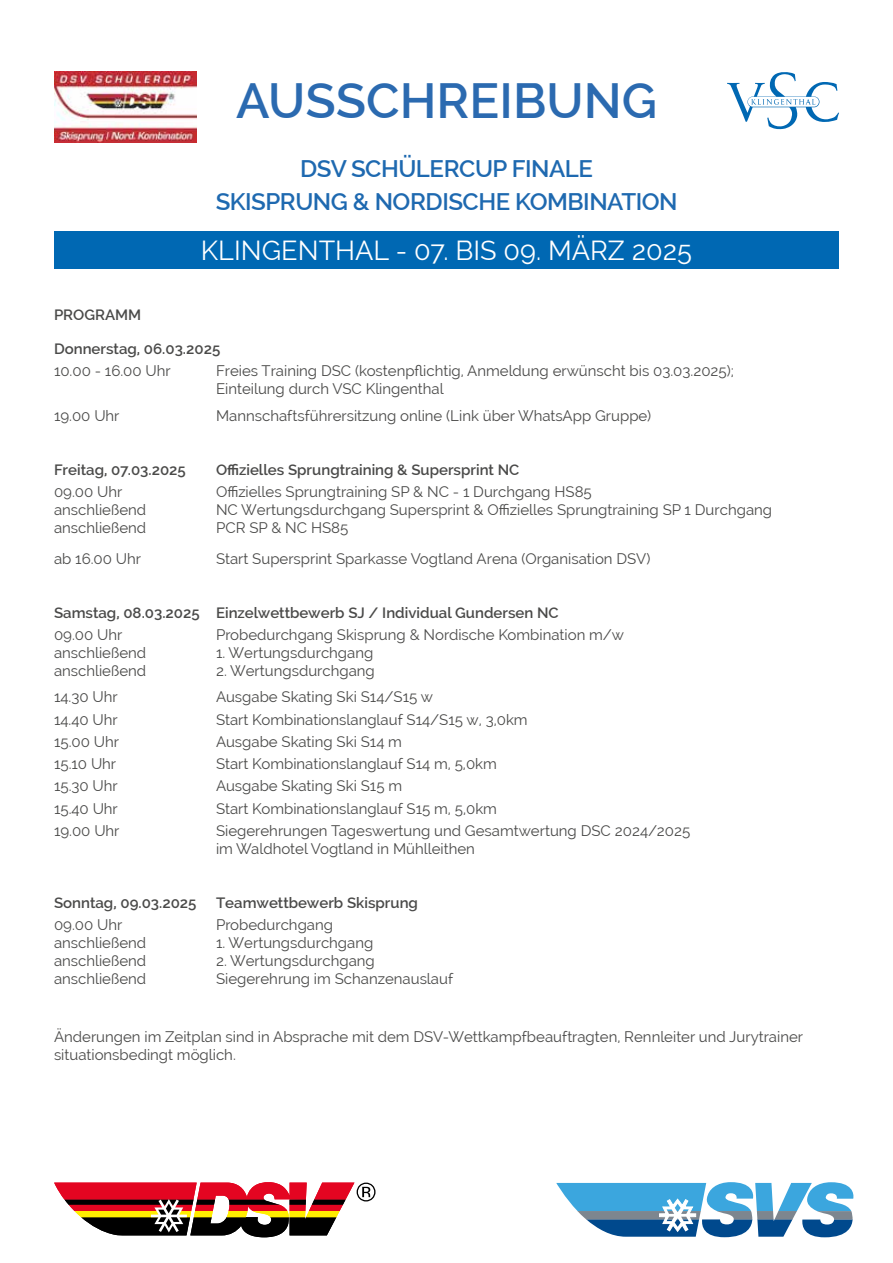
<style>
.page{position:relative;width:893px;height:1263px;background:#fff}
.page>*{position:absolute;margin:0;border:0;box-sizing:border-box;transform-origin:0 0}
.t1{font:600 49.5px "Raleway";color:#2b6ab0}
.t2{font:27px "Raleway";color:#fff}
.t3{font:600 24px/32.4px "Raleway";letter-spacing:-.02em;color:#1e69b0;text-align:center}
.t4{font:15px/18px "Raleway";color:#4a4a49}
.t5{font:600 15px "Raleway";color:#4a4a49}
</style>
<div class="page">
<div style="left:54px;top:231px;width:785px;height:38px;background:#0068b3"></div>
<svg style="left:727px;top:72px;width:112px;height:57px"></svg>
<img style="left:54px;top:71px;width:142px;height:71px">
<svg style="left:54px;top:1182px;width:321px;height:55px"></svg>
<svg style="left:556px;top:1182px;width:297px;height:55px"></svg>
<h1 class="t1" style="left:236px;top:72px;width:422px">AUSSCHREIBUNG</h1>
<h3 class="t3" style="left:216px;top:153px;width:463px">DSV SCHÜLERCUP FINALE<br>SKISPRUNG &amp; NORDISCHE KOMBINATION</h3>
<p class="t5" style="left:54px;top:306px;width:89px">PROGRAMM</p>
<h2 class="t2" style="left:201px;top:235px;width:492px">KLINGENTHAL - 07. BIS 09. MÄRZ 2025</h2>
<p class="t5" style="left:54px;top:340px;width:168px">Donnerstag, 06.03.2025</p>
<p class="t4" style="left:54px;top:362px;width:118px">10.00 - 16.00 Uhr</p>
<p class="t4" style="left:216px;top:362px;width:519px">Freies Training DSC (kostenpflichtig, Anmeldung erwünscht bis 03.03.2025);<br>Einteilung durch VSC Klingenthal</p>
<p class="t4" style="left:54px;top:406px;width:67px">19.00 Uhr</p>
<p class="t4" style="left:216px;top:406px;width:437px">Mannschaftsführersitzung online (Link über WhatsApp Gruppe)</p>
<p class="t5" style="left:54px;top:461px;width:133px">Freitag, 07.03.2025</p>
<p class="t5" style="left:216px;top:461px;width:305px">Offizielles Sprungtraining &amp; Supersprint NC</p>
<p class="t4" style="left:54px;top:482px;width:70px">09.00 Uhr</p>
<p class="t4" style="left:216px;top:482px;width:377px">Offizielles Sprungtraining SP &amp; NC - 1 Durchgang HS85</p>
<p class="t4" style="left:54px;top:500px;width:94px">anschließend</p>
<p class="t4" style="left:216px;top:500px;width:558px">NC Wertungsdurchgang Supersprint &amp; Offizielles Sprungtraining SP 1 Durchgang</p>
<p class="t4" style="left:54px;top:518px;width:94px">anschließend</p>
<p class="t4" style="left:216px;top:518px;width:134px">PCR SP &amp; NC HS85</p>
<p class="t4" style="left:54px;top:549px;width:89px">ab 16.00 Uhr</p>
<p class="t4" style="left:216px;top:549px;width:436px">Start Supersprint Sparkasse Vogtland Arena (Organisation DSV)</p>
<p class="t5" style="left:54px;top:604px;width:506px">Samstag, 08.03.2025 Einzelwettbewerb SJ / Individual Gundersen NC</p>
<p class="t4" style="left:54px;top:625px;width:70px">09.00 Uhr</p>
<p class="t4" style="left:216px;top:625px;width:409px">Probedurchgang Skisprung &amp; Nordische Kombination m/w</p>
<p class="t4" style="left:54px;top:643px;width:94px">anschließend</p>
<p class="t4" style="left:216px;top:643px;width:159px">1. Wertungsdurchgang</p>
<p class="t4" style="left:54px;top:661px;width:94px">anschließend</p>
<p class="t4" style="left:216px;top:661px;width:160px">2. Wertungsdurchgang</p>
<p class="t4" style="left:54px;top:688px;width:65px">14.30 Uhr</p>
<p class="t4" style="left:216px;top:688px;width:218px">Ausgabe Skating Ski S14/S15 w</p>
<p class="t4" style="left:54px;top:710px;width:65px">14.40 Uhr</p>
<p class="t4" style="left:216px;top:710px;width:313px">Start Kombinationslanglauf S14/S15 w, 3,0km</p>
<p class="t4" style="left:54px;top:732px;width:66px">15.00 Uhr</p>
<p class="t4" style="left:216px;top:732px;width:188px">Ausgabe Skating Ski S14 m</p>
<p class="t4" style="left:54px;top:755px;width:64px">15.10 Uhr</p>
<p class="t4" style="left:216px;top:755px;width:282px">Start Kombinationslanglauf S14 m, 5,0km</p>
<p class="t4" style="left:54px;top:777px;width:65px">15.30 Uhr</p>
<p class="t4" style="left:216px;top:777px;width:188px">Ausgabe Skating Ski S15 m</p>
<p class="t4" style="left:54px;top:799px;width:65px">15.40 Uhr</p>
<p class="t4" style="left:216px;top:799px;width:283px">Start Kombinationslanglauf S15 m, 5,0km</p>
<p class="t4" style="left:54px;top:821px;width:67px">19.00 Uhr</p>
<p class="t4" style="left:216px;top:821px;width:476px">Siegerehrungen Tageswertung und Gesamtwertung DSC 2024/2025 im Waldhotel Vogtland in Mühlleithen</p>
<p class="t5" style="left:54px;top:894px;width:144px">Sonntag, 09.03.2025</p>
<p class="t5" style="left:216px;top:894px;width:203px">Teamwettbewerb Skisprung</p>
<p class="t4" style="left:54px;top:916px;width:70px">09.00 Uhr</p>
<p class="t4" style="left:216px;top:916px;width:119px">Probedurchgang</p>
<p class="t4" style="left:54px;top:934px;width:94px">anschließend</p>
<p class="t4" style="left:216px;top:934px;width:159px">1. Wertungsdurchgang</p>
<p class="t4" style="left:54px;top:952px;width:94px">anschließend</p>
<p class="t4" style="left:216px;top:952px;width:160px">2. Wertungsdurchgang</p>
<p class="t4" style="left:54px;top:970px;width:94px">anschließend</p>
<p class="t4" style="left:216px;top:970px;width:239px">Siegerehrung im Schanzenauslauf</p>
<p class="t4" style="left:54px;top:1028px;width:751px">Änderungen im Zeitplan sind in Absprache mit dem DSV-Wettkampfbeauftragten, Rennleiter und Jurytrainer situationsbedingt möglich.</p>
</div>
